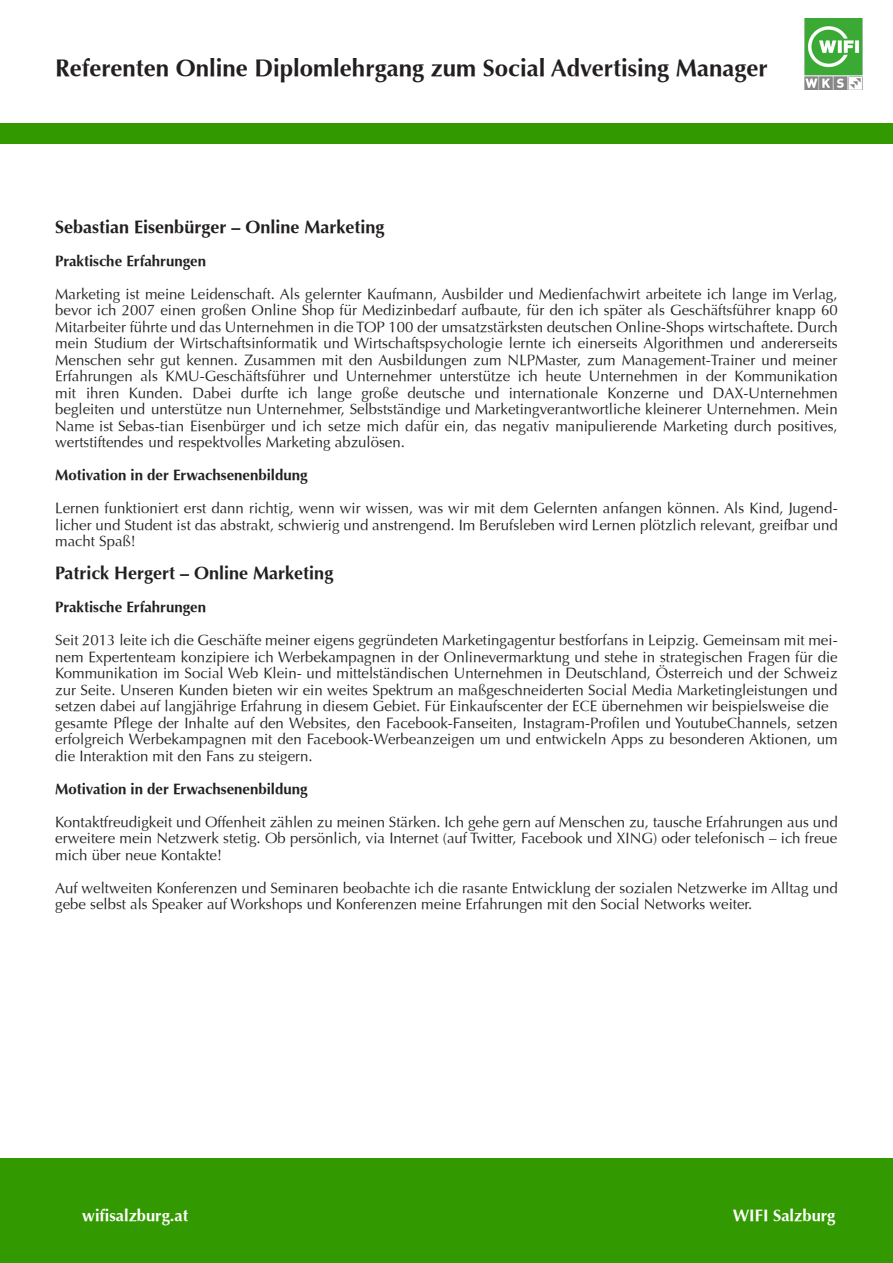
<style>
.page{position:relative;width:893px;height:1263px;background:#fff}
.page>*{position:absolute;margin:0;border:0;box-sizing:border-box;transform-origin:0 0}
.t1{font:700 24px "Optima";color:#231f20}
.t2{font:700 18px "Optima";color:#231f20}
.t3{font:700 16.5px "Optima";color:#fff}
.t4{font:15px/16.5px "Optima";color:#231f20;text-align:justify}
.t5{font:700 15px "Optima";color:#231f20}
</style>
<div class="page">
<div style="left:0;top:1159px;width:893px;height:104px;background:#390"></div>
<img style="left:804px;top:18px;width:59px;height:71px">
<div style="left:0;top:123px;width:893px;height:21px;background:#390"></div>
<p class="t1" style="left:55px;top:54px;width:714px">Referenten Online Diplomlehrgang zum Social Advertising Manager</p>
<p class="t2" style="left:55px;top:216px;width:331px">Sebastian Eisenbürger – Online Marketing</p>
<p class="t5" style="left:55px;top:252px;width:152px">Praktische Erfahrungen</p>
<p class="t4" style="left:55px;top:285px;width:784px">Marketing ist meine Leidenschaft. Als gelernter Kaufmann, Ausbilder und Medienfachwirt arbeitete ich lange im Verlag, bevor ich 2007 einen großen Online Shop für Medizinbedarf aufbaute, für den ich später als Geschäftsführer knapp 60<br>Mitarbeiter führte und das Unternehmen in die TOP 100 der umsatzstärksten deutschen Online-Shops wirtschaftete. Durch mein Studium der Wirtschaftsinformatik und Wirtschaftspsychologie lernte ich einerseits Algorithmen und andererseits Menschen sehr gut kennen. Zusammen mit den Ausbildungen zum NLPMaster, zum Management-Trainer und meiner Erfahrungen als KMU-Geschäftsführer und Unternehmer unterstütze ich heute Unternehmen in der Kommunikation mit ihren Kunden. Dabei durfte ich lange große deutsche und internationale Konzerne und DAX-Unternehmen begleiten und unterstütze nun Unternehmer, Selbstständige und Marketingverantwortliche kleinerer Unternehmen. Mein Name ist Sebas-tian Eisenbürger und ich setze mich dafür ein, das negativ manipulierende Marketing durch positives, wertstiftendes und respektvolles Marketing abzulösen.</p>
<p class="t5" style="left:55px;top:466px;width:254px">Motivation in der Erwachsenenbildung</p>
<p class="t4" style="left:55px;top:500px;width:784px">Lernen funktioniert erst dann richtig, wenn wir wissen, was wir mit dem Gelernten anfangen können. Als Kind, Jugend&shy;licher und Student ist das abstrakt, schwierig und anstrengend. Im Berufsleben wird Lernen plötzlich relevant, greifbar und macht Spaß!</p>
<p class="t2" style="left:55px;top:563px;width:280px">Patrick Hergert – Online Marketing</p>
<p class="t5" style="left:55px;top:598px;width:152px">Praktische Erfahrungen</p>
<p class="t4" style="left:55px;top:632px;width:784px;text-align:left">Seit 2013 leite ich die Geschäfte meiner eigens gegründeten Marketingagentur bestforfans in Leipzig. Gemeinsam mit mei&shy;nem Expertenteam konzipiere ich Werbekampagnen in der Onlinevermarktung und stehe in strategischen Fragen für die Kommunikation im Social Web Klein- und mittelständischen Unternehmen in Deutschland, Österreich und der Schweiz zur Seite. Unseren Kunden bieten wir ein weites Spektrum an maßgeschneiderten Social Media Marketingleistungen und setzen dabei auf langjährige Erfahrung in diesem Gebiet. Für Einkaufscenter der ECE übernehmen wir beispielsweise die gesamte Pflege der Inhalte auf den Websites, den Facebook-Fanseiten, Instagram-Profilen und YoutubeChannels, setzen erfolgreich Werbekampagnen mit den Facebook-Werbeanzeigen um und entwickeln Apps zu besonderen Aktionen, um die Interaktion mit den Fans zu steigern.</p>
<p class="t5" style="left:55px;top:780px;width:254px">Motivation in der Erwachsenenbildung</p>
<p class="t4" style="left:55px;top:813px;width:784px">Kontaktfreudigkeit und Offenheit zählen zu meinen Stärken. Ich gehe gern auf Menschen zu, tausche Erfahrungen aus und erweitere mein Netzwerk stetig. Ob persönlich, via Internet (auf Twitter, Facebook und XING) oder telefonisch – ich freue mich über neue Kontakte!</p>
<p class="t4" style="left:55px;top:879px;width:784px">Auf weltweiten Konferenzen und Seminaren beobachte ich die rasante Entwicklung der sozialen Netzwerke im Alltag und gebe selbst als Speaker auf Workshops und Konferenzen meine Erfahrungen mit den Social Networks weiter.</p>
<p class="t3" style="left:82px;top:1206px;width:108px">wifisalzburg.at</p>
<p class="t3" style="left:733px;top:1206px;width:104px">WIFI Salzburg</p>
</div>
